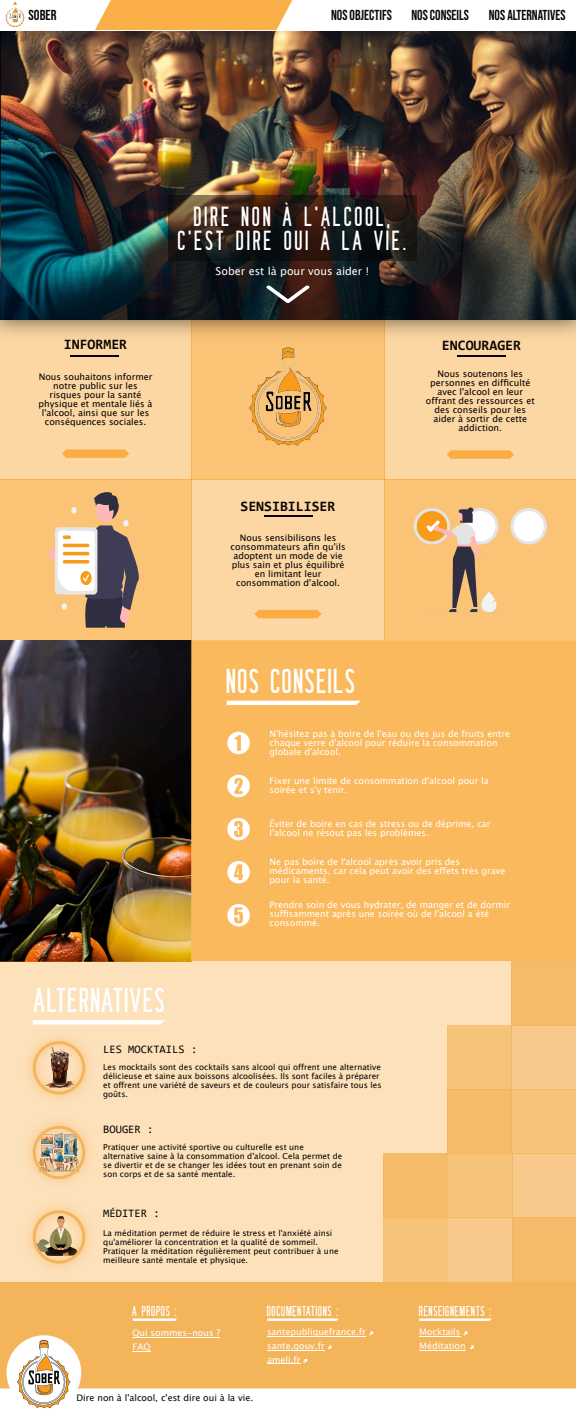
<style>
.page{position:relative;width:576px;height:1410px;background:#fff}
.page>*{position:absolute;margin:0;border:0;box-sizing:border-box;transform-origin:0 0}
.t1{font:36px "Shocking Headline";letter-spacing:.045em;color:#fff;scale:.95 1}
.t2{font:28.8px/24px "Shocking Headline";letter-spacing:.1em;color:#fff;text-align:center;scale:.95 1}
.t3{font:15px "Shocking Headline";letter-spacing:.045em;color:#fff;scale:.95 1}
.t4{font:14.4px "Bebas Neue";color:#070504;scale:.95 1}
.t5{font:700 14.4px "Consolas";color:#070504}
.t6{font:14.4px "Bebas Neue";color:#070504}
.t7{font:11.4px "Consolas";color:#070504}
.t8{font:10.8px "Lucida Sans Unicode";color:#fff}
.t9{font:9px/9px "Lucida Sans Unicode";color:#fff}
.t10{font:9px/9px "Lucida Sans Unicode";color:#000;text-align:center}
.t11{font:9px "Lucida Sans Unicode";color:#070504}
.t12{font:8.1px/9px "Lucida Sans Unicode";color:#000}
</style>
<div class="page">
<div style="left:0;top:319px;width:191px;height:160px;background:#fcd7a3"></div>
<div style="left:191px;top:479px;width:194px;height:161px;background:#fcd7a3"></div>
<div style="left:385px;top:319px;width:191px;height:160px;background:#fcd7a3"></div>
<div style="left:191px;top:319px;width:194px;height:160px;background:#fbc376"></div>
<div style="left:0;top:479px;width:191px;height:161px;background:#fbc376"></div>
<div style="left:385px;top:479px;width:191px;height:161px;background:#fbc376"></div>
<hr style="left:70px;top:355px;width:49px;height:1px;background:#070504">
<hr style="left:264px;top:515px;width:48px;height:1px;background:#070504">
<hr style="left:457px;top:356px;width:49px;height:1px;background:#070504">
<svg style="left:447px;top:450px;width:67px;height:8px"></svg>
<svg style="left:254px;top:609px;width:68px;height:9px"></svg>
<svg style="left:62px;top:449px;width:67px;height:9px"></svg>
<img style="left:0;top:319px;width:576px;height:24px">
<img style="left:0;top:30px;width:576px;height:289px">
<svg style="left:266px;top:285px;width:44px;height:18px"></svg>
<img style="left:5px;top:2px;width:20px;height:25px">
<img style="left:228px;top:339px;width:119px;height:107px">
<svg style="left:95px;top:0;width:197px;height:30px"></svg>
<div style="left:168px;top:195px;width:248px;height:66px;background:#070504;opacity:.47"></div>
<img style="left:0;top:640px;width:191px;height:320px">
<div style="left:191px;top:640px;width:385px;height:320px;background:#fbb95e"></div>
<svg style="left:227px;top:700px;width:134px;height:5px"></svg>
<svg style="left:227px;top:731px;width:23px;height:23px"></svg>
<svg style="left:227px;top:774px;width:23px;height:23px"></svg>
<svg style="left:227px;top:817px;width:23px;height:23px"></svg>
<svg style="left:227px;top:860px;width:23px;height:23px"></svg>
<svg style="left:227px;top:903px;width:23px;height:23px"></svg>
<div style="left:0;top:960px;width:512px;height:321px;background:#fde1bb"></div>
<div style="left:512px;top:1217px;width:64px;height:64px;background:#f5bb6a"></div>
<div style="left:448px;top:1089px;width:64px;height:64px;background:#f5bb6a"></div>
<div style="left:384px;top:1153px;width:64px;height:64px;background:#f5bb6a"></div>
<div style="left:512px;top:960px;width:64px;height:65px;background:#f5bb6a"></div>
<div style="left:448px;top:1217px;width:64px;height:64px;background:#f7ca8b"></div>
<div style="left:384px;top:1217px;width:64px;height:64px;background:#f6c37b"></div>
<div style="left:448px;top:1153px;width:64px;height:64px;background:#f6c37b"></div>
<div style="left:448px;top:1025px;width:64px;height:64px;background:#f6c37b"></div>
<div style="left:512px;top:1089px;width:64px;height:64px;background:#f6c37b"></div>
<div style="left:512px;top:1025px;width:64px;height:64px;background:#f7ca8b"></div>
<div style="left:512px;top:1153px;width:64px;height:64px;background:#f7ca8b"></div>
<img style="left:22px;top:1030px;width:74px;height:75px">
<svg style="left:33px;top:1041px;width:52px;height:53px"></svg>
<svg style="left:33px;top:1020px;width:132px;height:4px"></svg>
<img style="left:22px;top:1114px;width:74px;height:75px">
<img style="left:33px;top:1125px;width:52px;height:53px">
<img style="left:22px;top:1199px;width:74px;height:75px">
<svg style="left:33px;top:1210px;width:52px;height:53px"></svg>
<div style="left:0;top:1281px;width:576px;height:107px;background:#f4b45a"></div>
<img style="left:15px;top:1338px;width:58px;height:71px">
<svg style="left:133px;top:1318px;width:44px;height:2px"></svg>
<hr style="left:133px;top:1336px;width:87px;height:1px;background:#fff">
<svg style="left:133px;top:1350px;width:18px;height:1px"></svg>
<svg style="left:267px;top:1318px;width:72px;height:2px"></svg>
<hr style="left:267px;top:1349px;width:58px;height:1px;background:#fff">
<hr style="left:267px;top:1335px;width:99px;height:1px;background:#fff">
<hr style="left:267px;top:1363px;width:34px;height:1px;background:#fff">
<svg style="left:369px;top:1331px;width:4px;height:4px"></svg>
<svg style="left:328px;top:1345px;width:4px;height:4px"></svg>
<svg style="left:303px;top:1358px;width:4px;height:4px"></svg>
<svg style="left:419px;top:1318px;width:73px;height:2px"></svg>
<hr style="left:419px;top:1349px;width:47px;height:1px;background:#fff">
<hr style="left:419px;top:1335px;width:41px;height:1px;background:#fff">
<svg style="left:463px;top:1331px;width:5px;height:4px"></svg>
<svg style="left:470px;top:1345px;width:4px;height:4px"></svg>
<svg style="left:49px;top:492px;width:90px;height:135px"></svg>
<svg style="left:414px;top:508px;width:36px;height:36px"></svg>
<div style="left:417px;top:511px;width:30px;height:30px;background:#f99c1b;border-radius:50%"></div>
<svg style="left:462px;top:508px;width:37px;height:36px"></svg>
<div style="left:510px;top:508px;width:37px;height:36px;background:#e4e4e4;border-radius:50%"></div>
<div style="left:513px;top:511px;width:31px;height:30px;background:#fff;border-radius:50%"></div>
<svg style="left:426px;top:507px;width:70px;height:105px"></svg>
<hr style="left:429px;top:612px;width:70px;height:1px;background:#cacaca">
<h3 class="t6" style="left:29px;top:7px;width:29px">SOBER</h3>
<h3 class="t4" style="left:331px;top:7px;width:66px">NOS OBJECTIFS</h3>
<h3 class="t4" style="left:411px;top:7px;width:62px">NOS CONSEILS</h3>
<h3 class="t4" style="left:489px;top:7px;width:82px">NOS ALTERNATIVES</h3>
<h2 class="t2" style="left:178px;top:207px;width:242px">DIRE NON À L'ALCOOL,<br>C'EST DIRE OUI À LA VIE.</h2>
<h3 class="t5" style="left:64px;top:339px;width:65px">INFORMER</h3>
<p class="t10" style="left:39px;top:373px;width:115px">Nous souhaitons informer notre public sur les risques pour la santé physique et mentale liés à l'alcool, ainsi que sur les conséquences sociales.</p>
<h3 class="t8" style="left:216px;top:266px;width:155px">Sober est là pour vous aider !</h3>
<h3 class="t5" style="left:240px;top:500px;width:97px">SENSIBILISER</h3>
<p class="t10" style="left:231px;top:533px;width:117px">Nous sensibilisons les consommateurs afin qu'ils adoptent un mode de vie plus sain et plus équilibré en limitant leur consommation d'alcool.</p>
<h3 class="t5" style="left:442px;top:339px;width:81px">ENCOURAGER</h3>
<p class="t10" style="left:426px;top:369px;width:110px">Nous soutenons les personnes en difficulté avec l'alcool en leur offrant des ressources et des conseils pour les aider à sortir de cette addiction.</p>
<h1 class="t1" style="left:34px;top:987px;width:139px">ALTERNATIVES</h1>
<h3 class="t7" style="left:103px;top:1044px;width:96px">LES MOCKTAILS :</h3>
<h1 class="t1" style="left:227px;top:668px;width:137px">NOS CONSEILS</h1>
<p class="t9" style="left:270px;top:730px;width:242px">N'hésitez pas à boire de l'eau ou des jus de fruits entre chaque verre d'alcool pour réduire la consommation globale d'alcool.</p>
<p class="t9" style="left:270px;top:777px;width:221px">Fixer une limite de consommation d'alcool pour la soirée et s'y tenir.</p>
<p class="t9" style="left:270px;top:820px;width:223px">Éviter de boire en cas de stress ou de déprime, car l'alcool ne résout pas les problèmes.</p>
<p class="t9" style="left:270px;top:857px;width:237px">Ne pas boire de l'alcool après avoir pris des médicaments, car cela peut avoir des effets très grave pour la santé.</p>
<p class="t9" style="left:270px;top:900px;width:242px">Prendre soin de vous hydrater, de manger et de dormir suffisamment après une soirée où de l'alcool a été consommé.</p>
<p class="t12" style="left:103px;top:1063px;width:280px">Les mocktails sont des cocktails sans alcool qui offrent une alternative délicieuse et saine aux boissons alcoolisées. Ils sont faciles à préparer et offrent une variété de saveurs et de couleurs pour satisfaire tous les goûts.</p>
<h3 class="t7" style="left:103px;top:1123px;width:52px">BOUGER :</h3>
<p class="t12" style="left:103px;top:1142px;width:241px">Pratiquer une activité sportive ou culturelle est une alternative saine à la consommation d'alcool. Cela permet de se divertir et de se changer les idées tout en prenant soin de son corps et de sa santé mentale.</p>
<h3 class="t7" style="left:103px;top:1208px;width:58px">MÉDITER :</h3>
<p class="t12" style="left:103px;top:1229px;width:237px">La méditation permet de réduire le stress et l'anxiété ainsi qu'améliorer la concentration et la qualité de sommeil.<br>Pratiquer la méditation régulièrement peut contribuer à une meilleure santé mentale et physique.</p>
<h3 class="t3" style="left:133px;top:1305px;width:48px">A PROPOS :</h3>
<p class="t9" style="left:133px;top:1326px;width:89px;line-height:13.7px">Qui sommes-nous ?<br>FAQ</p>
<p class="t11" style="left:77px;top:1394px;width:178px">Dire non à l'alcool, c'est dire oui à la vie.</p>
<h3 class="t3" style="left:267px;top:1305px;width:77px">DOCUMENTATIONS :</h3>
<p class="t9" style="left:267px;top:1341px;width:59px">sante.gouv.fr</p>
<p class="t9" style="left:267px;top:1327px;width:100px">santepubliquefrance.fr</p>
<p class="t9" style="left:267px;top:1355px;width:35px">ameli.fr</p>
<h3 class="t3" style="left:419px;top:1305px;width:77px">RENSEIGNEMENTS :</h3>
<p class="t9" style="left:419px;top:1341px;width:48px">Méditation</p>
<p class="t9" style="left:419px;top:1327px;width:43px">Mocktails</p>
</div>
